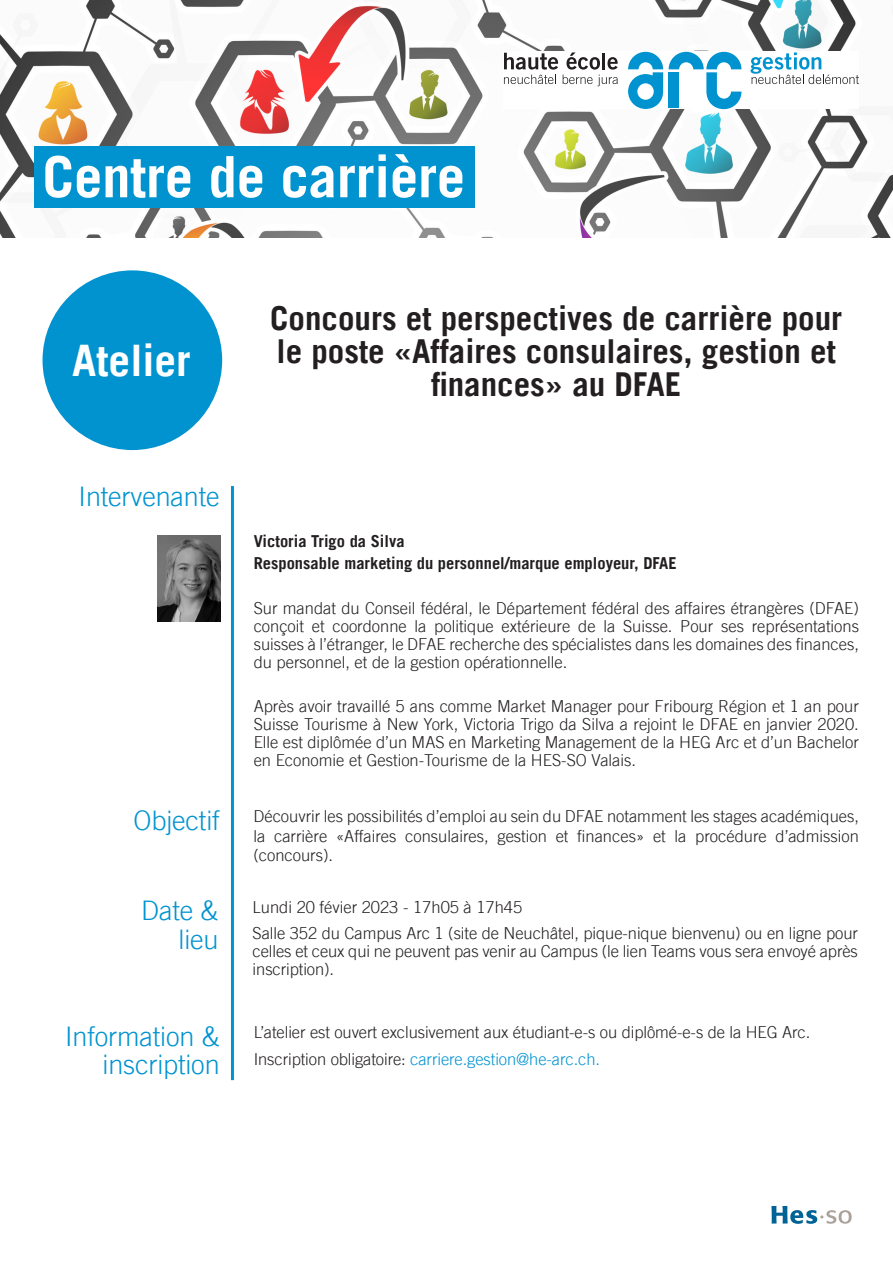
<style>
.page{position:relative;width:893px;height:1263px;background:#fff}
.page>*{position:absolute;margin:0;border:0;box-sizing:border-box;transform-origin:0 0}
.Blanc_-_texte{font:700 57px "Trade Gothic LT";letter-spacing:-.005em;color:#fff}
.t1{font:700 43.5px "Trade Gothic LT";color:#fff}
.Blanc_-_texte-2{font:700 33px/33px "Trade Gothic LT";color:#231f20;text-align:center}
.Blanc_-_texte-3{font:300 27px/28.5px "Trade Gothic LT";letter-spacing:-.005em;color:#0093d0;text-align:right}
.Blanc_-_texte-4{font:300 16.5px/18px "Trade Gothic LT";color:#231f20;text-align:justify}
.Blanc_-_texte-5{font:700 16.5px "Trade Gothic LT";color:#231f20}
.Blanc_-_texte-6{font:300 16.5px "Trade Gothic LT";letter-spacing:-.005em;color:#0093d0}
.s1{color:#231f20}
</style>
<div class="page">
<img style="left:0;top:0;width:893px;height:237px">
<div style="left:504px;top:52px;width:355px;height:57px;background:#fff"></div>
<svg style="left:628px;top:52px;width:35px;height:57px"></svg>
<svg style="left:669px;top:52px;width:72px;height:57px"></svg>
<svg style="left:504px;top:52px;width:114px;height:34px"></svg>
<svg style="left:750px;top:52px;width:109px;height:32px"></svg>
<svg style="left:771px;top:1206px;width:81px;height:18px"></svg>
<hr style="left:231px;top:486px;width:3px;height:594px;background:#0093d0">
<div style="left:34px;top:146px;width:440px;height:61px;background:#0093d0"></div>
<img style="left:158px;top:536px;width:62px;height:85px">
<div style="left:43px;top:270px;width:179px;height:180px;background:#0093d0;border-radius:50%"></div>
<p class="Blanc_-_texte" style="left:43px;top:142px;width:424px">Centre de carrière</p>
<p class="t1" style="left:72px;top:334px;width:120px">Atelier</p>
<p class="Blanc_-_texte-2" style="left:270px;top:301px;width:573px">Concours et perspectives de carrière pour le poste «Affaires consulaires, gestion et finances» au DFAE</p>
<p class="Blanc_-_texte-3" style="left:79px;top:481px;width:143px">Intervenante</p>
<p class="Blanc_-_texte-5" style="left:254px;top:531px;width:152px">Victoria Trigo da Silva</p>
<p class="Blanc_-_texte-5" style="left:254px;top:553px;width:424px">Responsable marketing du personnel/marque employeur, DFAE</p>
<p class="Blanc_-_texte-4" style="left:254px;top:599px;width:607px">Sur mandat du Conseil fédéral, le Département fédéral des affaires étrangères (DFAE) conçoit et coordonne la politique extérieure de la Suisse. Pour ses représentations suisses à l’étranger, le DFAE recherche des spécialistes dans les domaines des finances, du personnel, et de la gestion opérationnelle.</p>
<p class="Blanc_-_texte-4" style="left:254px;top:697px;width:607px">Après avoir travaillé 5 ans comme Market Manager pour Fribourg Région et 1 an pour Suisse Tourisme à New York, Victoria Trigo da Silva a rejoint le DFAE en janvier 2020.<br>Elle est diplômée d’un MAS en Marketing Management de la HEG Arc et d’un Bachelor en Economie et Gestion-Tourisme de la HES-SO Valais.</p>
<p class="Blanc_-_texte-3" style="left:134px;top:805px;width:88px">Objectif</p>
<p class="Blanc_-_texte-4" style="left:253px;top:806px;width:607px;line-height:19.5px">Découvrir les possibilités d’emploi au sein du DFAE notamment les stages académiques, la carrière «Affaires consulaires, gestion et finances» et la procédure d’admission (concours).</p>
<p class="Blanc_-_texte-3" style="left:141px;top:896px;width:79px">Date &amp;</p>
<p class="Blanc_-_texte-3" style="left:179px;top:924px;width:42px">lieu</p>
<p class="Blanc_-_texte-3" style="left:65px;top:1021px;width:156px">Information &amp; inscription</p>
<p class="Blanc_-_texte-4" style="left:253px;top:897px;width:271px">Lundi 20 févier 2023 - 17h05 à 17h45</p>
<p class="Blanc_-_texte-4" style="left:253px;top:924px;width:607px">Salle 352 du Campus Arc 1 (site de Neuchâtel, pique-nique bienvenu) ou en ligne pour celles et ceux qui ne peuvent pas venir au Campus (le lien Teams vous sera envoyé après inscription).</p>
<p class="Blanc_-_texte-4" style="left:254px;top:1023px;width:558px">L’atelier est ouvert exclusivement aux étudiant-e-s ou diplômé-e-s de la HEG Arc.</p>
<p class="Blanc_-_texte-6" style="left:254px;top:1049px;width:348px"><span class="s1">Inscription obligatoire:</span> carriere.gestion@he-arc.ch.</p>
</div>
